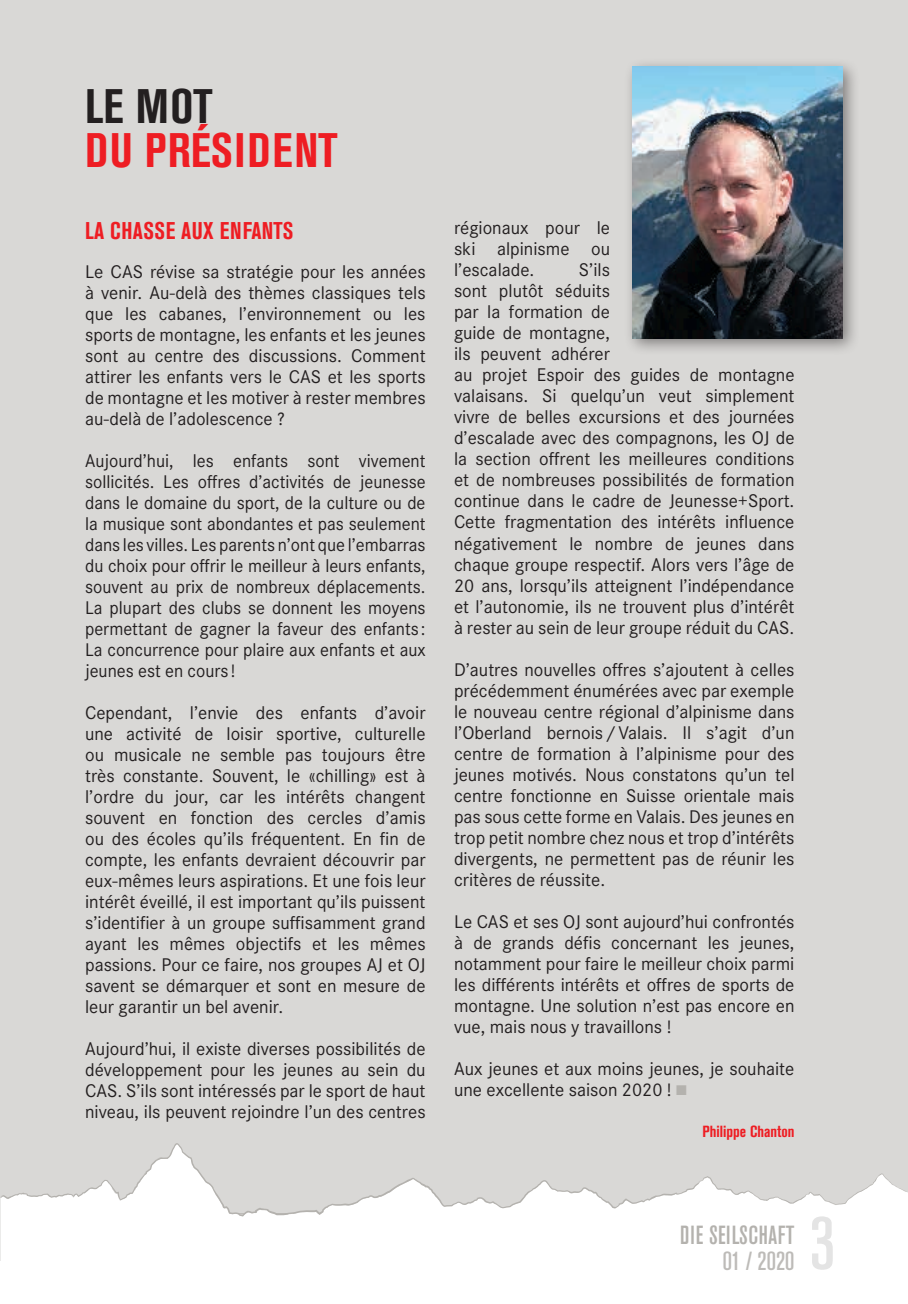
<style>
.page{position:relative;width:908px;height:1304px;background:#fff}
.page>*{position:absolute;margin:0;border:0;box-sizing:border-box;transform-origin:0 0}
.t1{font:500 74px "Akzidenz Grot Con BQ";color:#e4e4e4}
.t2{font:700 48px "Akzidenz Grot Con BQ";letter-spacing:.035em;color:#ee1d23}
.t3{font:700 48px "Akzidenz Grot Con BQ";color:#231f20}
.t4{font:500 26px "Akzidenz Grot Con BQ";letter-spacing:.02em;color:#b4b2ae}
.t5{font:500 26px "Akzidenz Grot Con BQ";color:#bdbbb8}
.t6{font:700 24px "Akzidenz Grot Con BQ";letter-spacing:.02em;color:#ee1d23;scale:.96 1}
.t7{font:18px/21px "Corporate SBQ";color:#231f20;text-align:justify}
.t8{font:18px/21px "Corporate SBQ";color:#231f20;text-align:justify;scale:.96 1}
.t9{font:700 16px "Akzidenz Grot Con BQ";color:#ee1d23}
.s1{color:#b4b2ae}
</style>
<div class="page">
<div style="left:0;top:0;width:907px;height:1260px;background:#d9d8d6"></div>
<div style="left:1px;top:1216px;width:906px;height:44px;background:#fff"></div>
<svg style="left:0;top:1143px;width:907px;height:73px"></svg>
<svg style="left:780px;top:1198px;width:4px;height:3px"></svg>
<svg style="left:820px;top:1196px;width:4px;height:4px"></svg>
<svg style="left:566px;top:1191px;width:5px;height:3px"></svg>
<svg style="left:698px;top:1178px;width:7px;height:4px"></svg>
<svg style="left:885px;top:1179px;width:11px;height:9px"></svg>
<svg style="left:867px;top:1184px;width:4px;height:3px"></svg>
<svg style="left:842px;top:1193px;width:14px;height:11px"></svg>
<svg style="left:547px;top:1181px;width:5px;height:9px"></svg>
<div style="left:623px;top:58px;width:236px;height:298px;background:#231f20;opacity:.5"></div>
<img style="left:632px;top:67px;width:209px;height:271px">
<h2 class="t3" style="left:85px;top:79px;width:129px">LE MOT</h2>
<h2 class="t2" style="left:85px;top:123px;width:254px">DU PRÉSIDENT</h2>
<h3 class="t6" style="left:85px;top:217px;width:218px">LA CHASSE AUX ENFANTS</h3>
<p class="t7" style="left:85px;top:261px;width:342px">Le CAS révise sa stratégie pour les années à venir. Au-delà des thèmes classiques tels que les cabanes, l’environnement ou les sports de montagne, les enfants et les jeunes sont au centre des discussions. Comment attirer les enfants vers le CAS et les sports de montagne et les motiver à rester membres au-delà de l’adolescence ?</p>
<p class="t8" style="left:85px;top:450px;width:356px">Aujourd’hui, les enfants sont vivement sollicités. Les offres d’activités de jeunesse dans le domaine du sport, de la culture ou de la musique sont abondantes et pas seulement dans les villes. Les parents n’ont que l’embarras du choix pour offrir le meilleur à leurs enfants, souvent au prix de nombreux déplacements.<br>La plupart des clubs se donnent les moyens permettant de gagner la faveur des enfants :<br>La concurrence pour plaire aux enfants et aux jeunes est en cours !</p>
<p class="t7" style="left:85px;top:702px;width:342px">Cependant, l’envie des enfants d’avoir une activité de loisir sportive, culturelle ou musicale ne semble pas toujours être très constante. Souvent, le «chilling» est à l’ordre du jour, car les intérêts changent souvent en fonction des cercles d’amis ou des écoles qu’ils fréquentent. En fin de compte, les enfants devraient découvrir par eux-mêmes leurs aspirations. Et une fois leur intérêt éveillé, il est important qu’ils puissent s’identifier à un groupe suffisamment grand ayant les mêmes objectifs et les mêmes passions. Pour ce faire, nos groupes AJ et OJ savent se démarquer et sont en mesure de leur garantir un bel avenir.</p>
<p class="t7" style="left:85px;top:1038px;width:342px">Aujourd’hui, il existe diverses possibilités de développement pour les jeunes au sein du CAS. S’ils sont intéressés par le sport de haut niveau, ils peuvent rejoindre l’un des centres</p>
<p class="t7" style="left:454px;top:218px;width:157px">régionaux pour le ski alpinisme ou l’escalade.</p>
<p class="t7" style="left:454px;top:260px;width:342px;text-align:left;text-indent:125px">S’ils<br>sont plutôt séduits<br>par la formation de<br>guide de montagne,<br>ils peuvent adhérer<br>au projet Espoir des guides de montagne valaisans. Si quelqu’un veut simplement vivre de belles excursions et des journées d’escalade avec des compagnons, les OJ de la section offrent les meilleures conditions et de nombreuses possibilités de formation continue dans le cadre de Jeunesse+Sport.<br>Cette fragmentation des intérêts influence négativement le nombre de jeunes dans chaque groupe respectif. Alors vers l’âge de 20 ans, lorsqu’ils atteignent l’indépendance et l’autonomie, ils ne trouvent plus d’intérêt à rester au sein de leur groupe réduit du CAS.</p>
<p class="t7" style="left:454px;top:659px;width:342px">D’autres nouvelles offres s’ajoutent à celles précédemment énumérées avec par exemple le nouveau centre régional d’alpinisme dans l’Oberland bernois/Valais. Il s’agit d’un centre de formation à l’alpinisme pour des jeunes motivés. Nous constatons qu’un tel centre fonctionne en Suisse orientale mais pas sous cette forme en Valais. Des jeunes en trop petit nombre chez nous et trop d’intérêts divergents, ne permettent pas de réunir les critères de réussite.</p>
<p class="t7" style="left:454px;top:911px;width:342px">Le CAS et ses OJ sont aujourd’hui confrontés à de grands défis concernant les jeunes, notamment pour faire le meilleur choix parmi les différents intérêts et offres de sports de montagne. Une solution n’est pas encore en vue, mais nous y travaillons !</p>
<p class="t7" style="left:454px;top:1058px;width:342px">Aux jeunes et aux moins jeunes, je souhaite une excellente saison 2020 ! <span class="s1">■</span></p>
<p class="t9" style="left:702px;top:1123px;width:94px">Philippe Chanton</p>
<h3 class="t4" style="left:680px;top:1220px;width:116px">DIE SEILSCHAFT</h3>
<h3 class="t5" style="left:722px;top:1246px;width:73px">01 / 2020</h3>
<h1 class="t1" style="left:809px;top:1202px;width:28px">3</h1>
</div>
